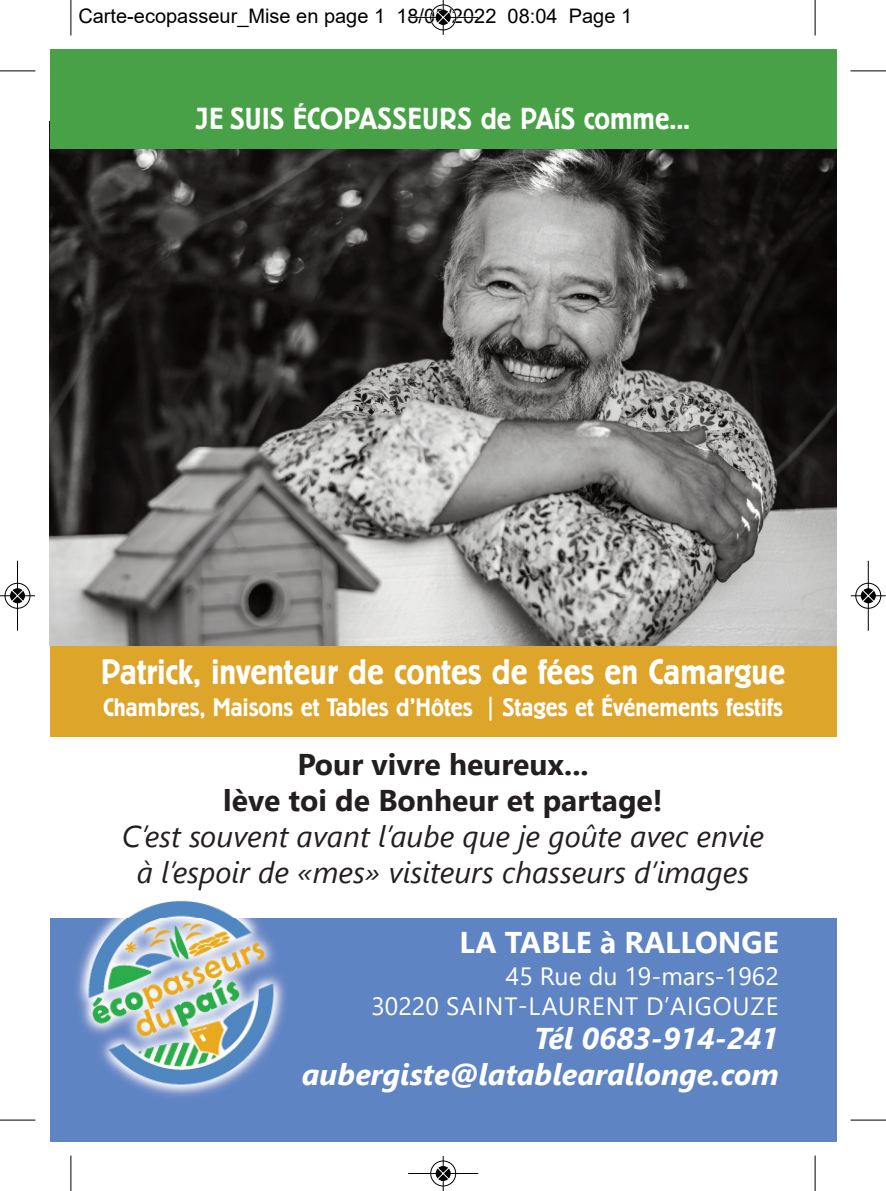
<style>
.page{position:relative;width:886px;height:1191px;background:#fff}
.page>*{position:absolute;margin:0;border:0;box-sizing:border-box;transform-origin:0 0}
.t1{font:500 35px "Berliner Grotesk";color:#fff}
.t2{font:italic 30px/36px "Segoe UI";color:#231f20;text-align:center}
.t3{font:italic 700 30px/36px "Segoe UI";color:#fff;text-align:right}
.t4{font:700 30px/36px "Segoe UI";color:#231f20;text-align:center}
.t5{font:500 30px "Berliner Grotesk";color:#fff}
.t6{font:700 30px "Segoe UI";color:#fff}
.t7{font:500 25px "Berliner Grotesk";color:#fff}
.t8{font:25px/30px "Segoe UI";letter-spacing:.035em;color:#fff;text-align:right}
.t9{font:20px "Arial";color:#000}
.s1{font-family:"Tahoma";font-weight:400}
</style>
<div class="page">
<div style="left:50px;top:628px;width:786px;height:109px;background:#dea52b"></div>
<div style="left:50px;top:918px;width:786px;height:223px;background:#5f84c3"></div>
<img style="left:50px;top:149px;width:786px;height:496px">
<div style="left:50px;top:50px;width:786px;height:99px;background:#49a147"></div>
<img style="left:76px;top:886px;width:210px;height:211px">
<hr style="left:70px;top:0;width:1px;height:35px;background:#000">
<hr style="left:0;top:70px;width:35px;height:1px;background:#000">
<hr style="left:815px;top:0;width:1px;height:35px;background:#000">
<hr style="left:850px;top:70px;width:36px;height:1px;background:#000">
<hr style="left:70px;top:1155px;width:1px;height:36px;background:#000">
<hr style="left:0;top:1119px;width:35px;height:1px;background:#000">
<hr style="left:815px;top:1155px;width:1px;height:36px;background:#000">
<hr style="left:850px;top:1119px;width:36px;height:1px;background:#000">
<div style="left:430px;top:4px;width:26px;height:27px;border:2px solid #fff;border-radius:50%"></div>
<svg style="left:435px;top:9px;width:16px;height:16px"></svg>
<hr style="left:408px;top:17px;width:70px;height:1px;background:#000">
<hr style="left:443px;top:0;width:1px;height:35px;background:#000">
<div style="left:430px;top:5px;width:26px;height:25px;border:1px solid #000;border-radius:50%"></div>
<svg style="left:436px;top:10px;width:15px;height:15px"></svg>
<svg style="left:437px;top:11px;width:12px;height:13px"></svg>
<div style="left:430px;top:1160px;width:26px;height:26px;border:2px solid #fff;border-radius:50%"></div>
<svg style="left:435px;top:1165px;width:16px;height:16px"></svg>
<hr style="left:408px;top:1173px;width:70px;height:1px;background:#000">
<hr style="left:443px;top:1156px;width:1px;height:35px;background:#000">
<div style="left:430px;top:1160px;width:26px;height:26px;border:1px solid #000;border-radius:50%"></div>
<svg style="left:436px;top:1166px;width:15px;height:15px"></svg>
<svg style="left:437px;top:1167px;width:12px;height:12px"></svg>
<div style="left:4px;top:582px;width:27px;height:27px;border:2px solid #fff;border-radius:50%"></div>
<svg style="left:9px;top:588px;width:16px;height:16px"></svg>
<hr style="left:17px;top:561px;width:1px;height:70px;background:#000">
<hr style="left:0;top:595px;width:35px;height:1px;background:#000">
<div style="left:5px;top:583px;width:25px;height:25px;border:1px solid #000;border-radius:50%"></div>
<svg style="left:10px;top:588px;width:15px;height:15px"></svg>
<svg style="left:11px;top:589px;width:13px;height:13px"></svg>
<div style="left:855px;top:582px;width:26px;height:27px;border:2px solid #fff;border-radius:50%"></div>
<svg style="left:860px;top:588px;width:16px;height:16px"></svg>
<hr style="left:868px;top:561px;width:1px;height:70px;background:#000">
<hr style="left:851px;top:595px;width:35px;height:1px;background:#000">
<div style="left:855px;top:583px;width:26px;height:25px;border:1px solid #000;border-radius:50%"></div>
<svg style="left:861px;top:588px;width:15px;height:15px"></svg>
<svg style="left:862px;top:589px;width:12px;height:13px"></svg>
<p class="t9" style="left:78px;top:4px;width:555px">Carte-ecopasseur_Mise en page 1 18/05/2022 08:04 Page 1</p>
<p class="t5" style="left:196px;top:108px;width:496px">JE SUIS ÉCOPASSEURS de PAíS comme...</p>
<p class="t1" style="left:101px;top:659px;width:686px">Patrick, inventeur de contes de fées en Camargue</p>
<p class="t7" style="left:103px;top:698px;width:681px">Chambres, Maisons et Tables d’Hôtes <span class="s1">|</span> Stages et Événements festifs</p>
<p class="t4" style="left:223px;top:745px;width:441px">Pour vivre heureux...<br>lève toi de Bonheur et partage!</p>
<p class="t2" style="left:122px;top:817px;width:644px">C’est souvent avant l’aube que je goûte avec envie à l’espoir de «mes» visiteurs chasseurs d’images</p>
<p class="t6" style="left:459px;top:920px;width:321px">LA TABLE à RALLONGE</p>
<p class="t8" style="left:371px;top:959px;width:409px">45 RUE DU 19-MARS-1962<br>30220 SAINT-LAURENT D’AIGOUZE</p>
<p class="t3" style="left:302px;top:1018px;width:478px">Tél 0683-914-241 aubergiste@latablearallonge.com</p>
</div>
